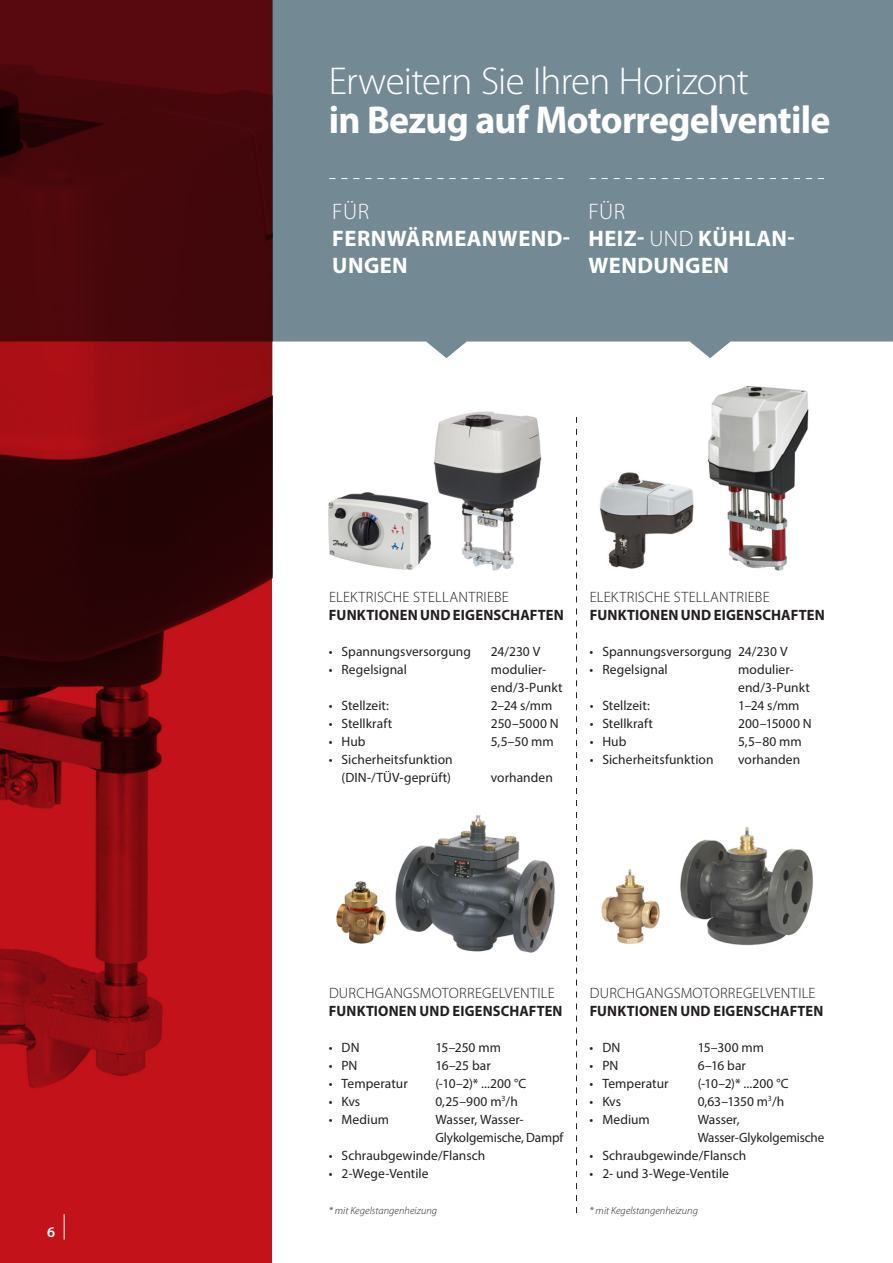
<style>
.page{position:relative;width:893px;height:1263px;background:#fff}
.page>*{position:absolute;margin:0;border:0;box-sizing:border-box;transform-origin:0 0}
.t1{font:700 39px "Myriad Pro";letter-spacing:-.02em;color:#fff}
.t2{font:300 39px "Myriad Pro";letter-spacing:-.02em;color:#fff}
.t3{font:700 22.5px/27px "Myriad Pro";letter-spacing:.02em;color:#fff}
.t4{font:300 22.5px "Myriad Pro";color:#fff}
.t5{font:300 15px "Myriad Pro";letter-spacing:.015em;color:#231f20}
.t6{font:700 15px "Myriad Pro";letter-spacing:.01em;color:#231f20}
.t7{font:700 15px "Myriad Pro";letter-spacing:.01em;color:#231f20;scale:.96 1}
.t8{font:600 15px "Myriad Pro";color:#fff}
.t9{font:13.5px/18px "Myriad Pro";color:#231f20}
.t10{font:italic 300 10.5px "Myriad Pro";letter-spacing:.005em;color:#231f20}
.s1{font-weight:300}
</style>
<div class="page">
<div style="left:272px;top:0;width:621px;height:358px;background:#738a95"></div>
<svg style="left:329px;top:178px;width:235px;height:1px"></svg>
<svg style="left:590px;top:178px;width:234px;height:1px"></svg>
<img style="left:431px;top:411px;width:111px;height:160px">
<img style="left:328px;top:492px;width:103px;height:78px">
<img style="left:707px;top:386px;width:102px;height:185px">
<img style="left:599px;top:472px;width:95px;height:97px">
<img style="left:395px;top:815px;width:160px;height:138px">
<img style="left:336px;top:881px;width:50px;height:63px">
<img style="left:680px;top:826px;width:133px;height:120px">
<img style="left:601px;top:869px;width:59px;height:75px">
<svg style="left:576px;top:417px;width:1px;height:796px"></svg>
<div style="left:0;top:0;width:272px;height:1263px;background:#c4121a"></div>
<img style="left:0;top:0;width:272px;height:1088px">
<svg style="left:64px;top:1214px;width:1px;height:25px"></svg>
<p class="t8" style="left:47px;top:1223px;width:10px">6</p>
<h1 class="t2" style="left:329px;top:58px;width:421px">Erweitern Sie Ihren Horizont</h1>
<h1 class="t1" style="left:329px;top:95px;width:503px">in Bezug auf Motorregelventile</h1>
<h2 class="t4" style="left:332px;top:198px;width:38px">FÜR</h2>
<h2 class="t3" style="left:332px;top:224px;width:239px">FERNWÄRMEANWEND-<br>UNGEN</h2>
<h2 class="t3" style="left:588px;top:197px;width:208px"><span class="s1">FÜR<br></span>HEIZ- <span class="s1">UND</span> KÜHLAN-<br>WENDUNGEN</h2>
<p class="t5" style="left:329px;top:588px;width:181px">ELEKTRISCHE STELLANTRIEBE</p>
<p class="t6" style="left:329px;top:605px;width:237px">FUNKTIONEN UND EIGENSCHAFTEN</p>
<p class="t9" style="left:329px;top:643px;width:144px">• Spannungsversorgung</p>
<p class="t9" style="left:491px;top:643px;width:51px">24/230 V</p>
<p class="t9" style="left:329px;top:661px;width:80px">• Regelsignal</p>
<p class="t9" style="left:491px;top:661px;width:73px">modulier&shy;end/3-Punkt</p>
<p class="t9" style="left:329px;top:697px;width:62px">• Stellzeit:</p>
<p class="t9" style="left:491px;top:697px;width:63px">2–24 s/mm</p>
<p class="t9" style="left:329px;top:715px;width:65px">• Stellkraft</p>
<p class="t9" style="left:491px;top:715px;width:69px">250–5000 N</p>
<p class="t9" style="left:329px;top:733px;width:38px">• Hub</p>
<p class="t9" style="left:491px;top:733px;width:64px">5,5–50 mm</p>
<p class="t9" style="left:329px;top:751px;width:125px;text-align:right">• Sicherheitsfunktion (DIN-/TÜV-geprüft)</p>
<p class="t9" style="left:491px;top:769px;width:64px">vorhanden</p>
<p class="t5" style="left:590px;top:588px;width:181px">ELEKTRISCHE STELLANTRIEBE</p>
<p class="t6" style="left:590px;top:605px;width:237px">FUNKTIONEN UND EIGENSCHAFTEN</p>
<p class="t9" style="left:590px;top:643px;width:199px">• Spannungsversorgung 24/230 V</p>
<p class="t9" style="left:590px;top:661px;width:80px">• Regelsignal</p>
<p class="t9" style="left:738px;top:661px;width:73px">modulier&shy;end/3-Punkt</p>
<p class="t9" style="left:590px;top:697px;width:62px">• Stellzeit:</p>
<p class="t9" style="left:738px;top:697px;width:63px">1–24 s/mm</p>
<p class="t9" style="left:590px;top:715px;width:65px">• Stellkraft</p>
<p class="t9" style="left:738px;top:715px;width:75px">200–15000 N</p>
<p class="t9" style="left:590px;top:733px;width:38px">• Hub</p>
<p class="t9" style="left:738px;top:733px;width:65px">5,5–80 mm</p>
<p class="t9" style="left:590px;top:751px;width:125px">• Sicherheitsfunktion</p>
<p class="t9" style="left:738px;top:751px;width:64px">vorhanden</p>
<p class="t5" style="left:329px;top:984px;width:227px">DURCHGANGSMOTORREGELVENTILE</p>
<p class="t7" style="left:329px;top:1001px;width:245px">FUNKTIONEN UND EIGENSCHAFTEN</p>
<p class="t9" style="left:329px;top:1038px;width:32px">• DN</p>
<p class="t9" style="left:435px;top:1038px;width:67px">15–250 mm</p>
<p class="t9" style="left:329px;top:1056px;width:30px">• PN</p>
<p class="t9" style="left:435px;top:1056px;width:57px">16–25 bar</p>
<p class="t9" style="left:329px;top:1074px;width:80px">• Temperatur</p>
<p class="t9" style="left:435px;top:1074px;width:92px">(-10–2)* ...200 °C</p>
<p class="t9" style="left:329px;top:1092px;width:33px">• Kvs</p>
<p class="t9" style="left:435px;top:1092px;width:84px">0,25–900 m<sup>3</sup>/h</p>
<p class="t9" style="left:329px;top:1110px;width:62px">• Medium</p>
<p class="t9" style="left:435px;top:1110px;width:129px">Wasser, Wasser-<br>Glykolgemische, Dampf</p>
<p class="t9" style="left:329px;top:1146px;width:158px">• Schraubgewinde/Flansch</p>
<p class="t9" style="left:329px;top:1164px;width:101px">• 2-Wege-Ventile</p>
<p class="t10" style="left:329px;top:1204px;width:110px">* mit Kegelstangenheizung</p>
<p class="t5" style="left:590px;top:984px;width:227px">DURCHGANGSMOTORREGELVENTILE</p>
<p class="t7" style="left:590px;top:1001px;width:245px">FUNKTIONEN UND EIGENSCHAFTEN</p>
<p class="t9" style="left:590px;top:1038px;width:32px">• DN</p>
<p class="t9" style="left:698px;top:1038px;width:68px">15–300 mm</p>
<p class="t9" style="left:590px;top:1056px;width:30px">• PN</p>
<p class="t9" style="left:698px;top:1056px;width:50px">6–16 bar</p>
<p class="t9" style="left:590px;top:1074px;width:80px">• Temperatur</p>
<p class="t9" style="left:698px;top:1074px;width:92px">(-10–2)* ...200 °C</p>
<p class="t9" style="left:590px;top:1092px;width:33px">• Kvs</p>
<p class="t9" style="left:698px;top:1092px;width:88px">0,63–1350 m<sup>3</sup>/h</p>
<p class="t9" style="left:590px;top:1110px;width:62px">• Medium</p>
<p class="t9" style="left:698px;top:1110px;width:128px">Wasser,<br>Wasser-Glykolgemische</p>
<p class="t9" style="left:590px;top:1146px;width:158px">• Schraubgewinde/Flansch</p>
<p class="t9" style="left:590px;top:1164px;width:141px">• 2- und 3-Wege-Ventile</p>
<p class="t10" style="left:590px;top:1204px;width:110px">* mit Kegelstangenheizung</p>
</div>
